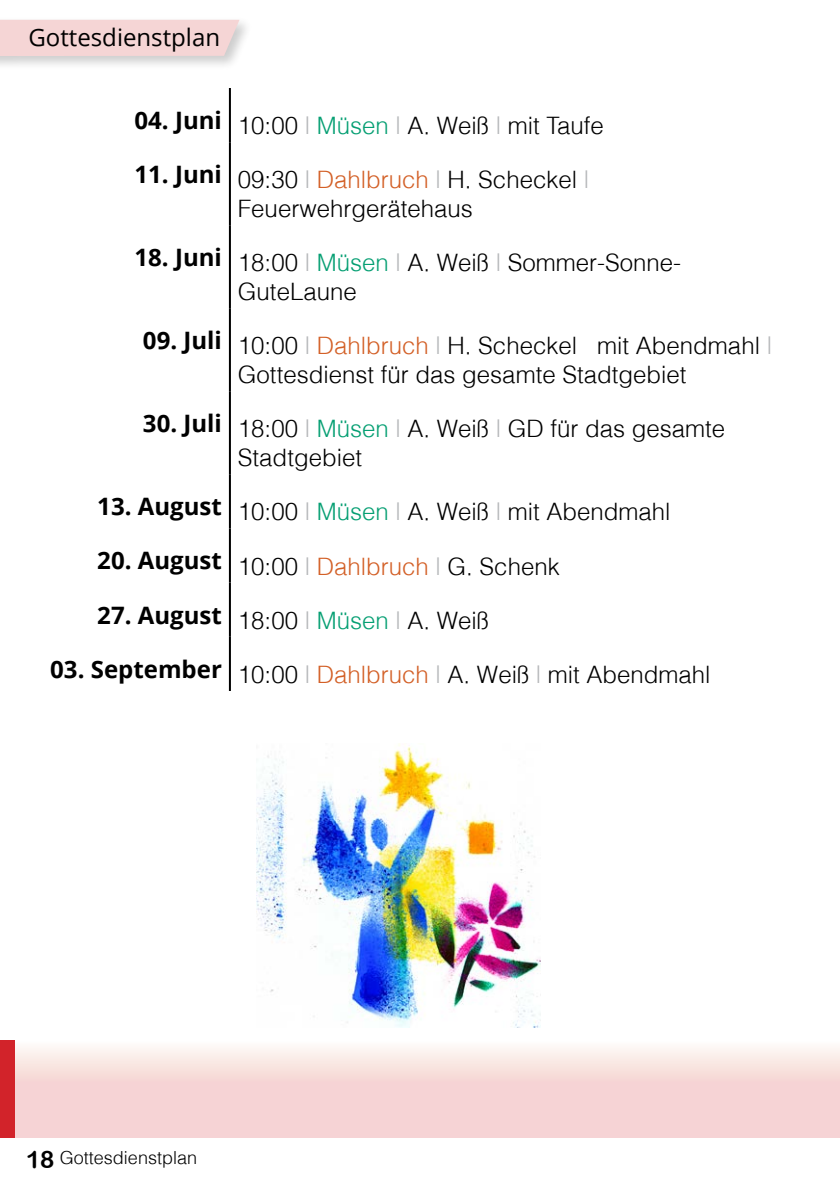
<style>
.page{position:relative;width:840px;height:1191px;background:#fff}
.page>*{position:absolute;margin:0;border:0;box-sizing:border-box;transform-origin:0 0}
.t1{font:300 24px/28.8px "Helv";color:#000;text-align:center}
.t2{font:24px "Open Sans";color:#000}
.t3{font:300 18px "Helv";color:#000}
.s1{color:#b6b8ba}
.s2{color:#069f73}
.s3{color:#d36027}
.s4{font-family:"Arial Rounded MT Bold";font-weight:400;font-size:24px}
</style>
<div class="page">
<div style="left:0;top:1040px;width:839px;height:98px;background:linear-gradient(to bottom,#fbf0ec,#f4c9cc)"></div>
<div style="left:0;top:1040px;width:14px;height:98px;background:#d2232a"></div>
<div style="left:0;top:16px;width:253px;height:55px;background:#000;opacity:.2"></div>
<div style="left:0;top:20px;width:239px;height:36px;background:#f5d5d5"></div>
<hr style="left:229px;top:88px;width:2px;height:54px;background:#000">
<hr style="left:229px;top:142px;width:2px;height:83px;background:#000">
<hr style="left:229px;top:225px;width:2px;height:83px;background:#000">
<hr style="left:229px;top:308px;width:2px;height:83px;background:#000">
<hr style="left:229px;top:391px;width:2px;height:83px;background:#000">
<hr style="left:229px;top:474px;width:2px;height:54px;background:#000">
<hr style="left:229px;top:528px;width:2px;height:54px;background:#000">
<hr style="left:229px;top:582px;width:2px;height:55px;background:#000">
<hr style="left:229px;top:637px;width:2px;height:54px;background:#000">
<img style="left:256px;top:743px;width:284px;height:284px">
<p class="t2" style="left:28px;top:21px;width:193px">Gottesdienstplan</p>
<p class="t1" style="left:134px;top:111px;width:470px"><sup>04.</sup> <sup>Juni</sup> 10:00 <span class="s1">|</span> <span class="s2">Müsen</span> <span class="s1">|</span> A. Weiß <span class="s1">|</span> mit Taufe</p>
<p class="t1" style="left:134px;top:165px;width:456px"><sup>11.</sup> <sup>Juni</sup> 09:30 <span class="s1">|</span> <span class="s3">Dahlbruch</span> <span class="s1">|</span> H. Scheckel <span class="s1">|<br></span>Feuerwehrgerätehaus</p>
<p class="t1" style="left:238px;top:248px;width:444px;text-align:left;text-indent:-103px"><sup>18.</sup> <sup>Juni</sup> 18:00 <span class="s1">|</span> <span class="s2">Müsen</span> <span class="s1">|</span> A. Weiß <span class="s1">|</span> Sommer-Sonne-<br>GuteLaune</p>
<p class="t1" style="left:143px;top:331px;width:630px"><sup>09.</sup> <sup>Juli</sup> 10:00 <span class="s1">|</span> <span class="s3">Dahlbruch</span> <span class="s1">|</span> H. Scheckel mit Abendmahl <span class="s1">|<br></span>Gottesdienst für das gesamte Stadtgebiet</p>
<p class="t1" style="left:238px;top:414px;width:488px;text-align:left;text-indent:-95px"><sup>30.</sup> <sup>Juli</sup> 18:00 <span class="s1">|</span> <span class="s2">Müsen</span> <span class="s1">|</span> A. Weiß <span class="s1">|</span> GD für das gesamte<br>Stadtgebiet</p>
<p class="t1" style="left:97px;top:497px;width:574px"><sup>13.</sup> <sup>August</sup> 10:00 <span class="s1">|</span> <span class="s2">Müsen</span> <span class="s1">|</span> A. Weiß <span class="s1">|</span> mit Abendmahl</p>
<p class="t1" style="left:97px;top:551px;width:463px"><sup>20.</sup> <sup>August</sup> 10:00 <span class="s1">|</span> <span class="s3">Dahlbruch</span> <span class="s1">|</span> G. Schenk</p>
<p class="t1" style="left:97px;top:605px;width:393px"><sup>27.</sup> <sup>August</sup> 18:00 <span class="s1">|</span> <span class="s2">Müsen</span> <span class="s1">|</span> A. Weiß</p>
<p class="t1" style="left:50px;top:659px;width:661px"><sup>03.</sup> <sup>September</sup> 10:00 <span class="s1">|</span> <span class="s3">Dahlbruch</span> <span class="s1">|</span> A. Weiß <span class="s1">|</span> mit Abendmahl</p>
<p class="t3" style="left:26px;top:1146px;width:172px"><span class="s4">18</span> Gottesdienstplan</p>
</div>
